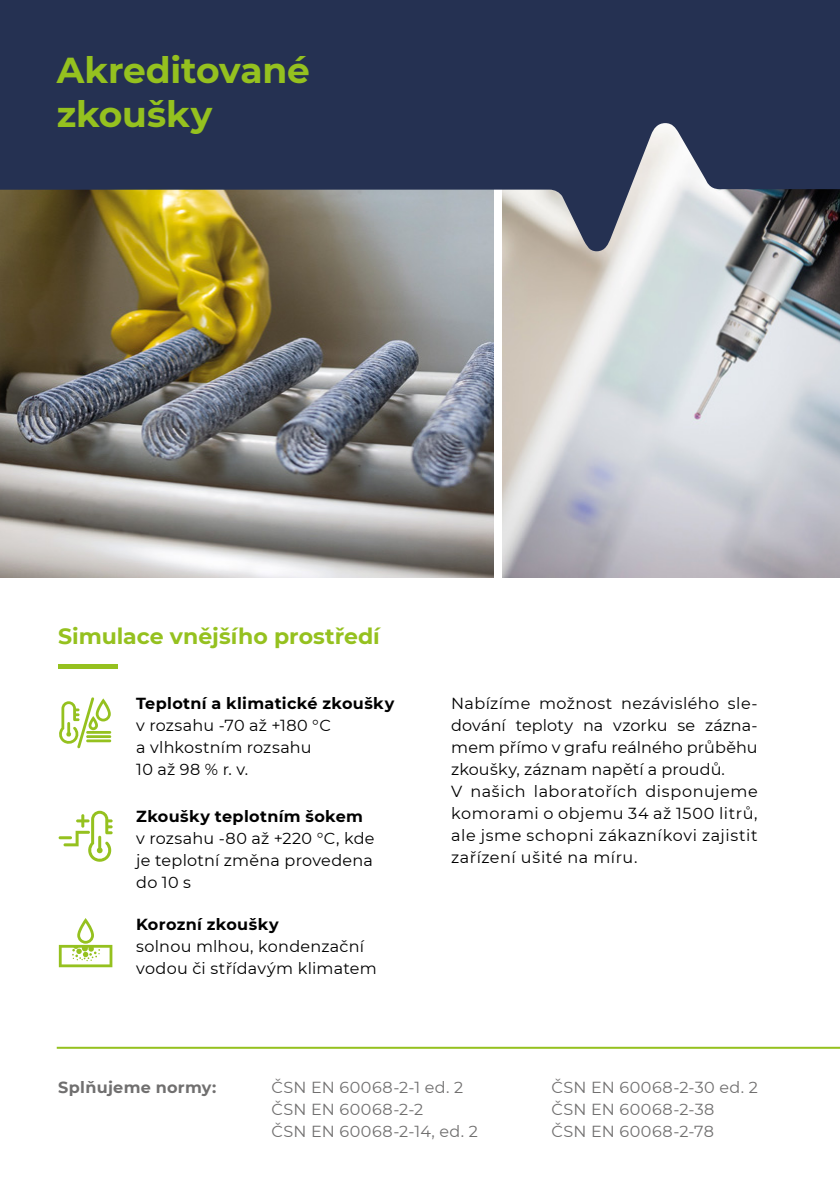
<style>
.page{position:relative;width:840px;height:1191px;background:#fff}
.page>*{position:absolute;margin:0;border:0;box-sizing:border-box;transform-origin:0 0}
.t1{font:700 36px/44px "Montserrat";letter-spacing:-.005em;color:#95c11f}
.t2{font:700 22px "Montserrat";color:#95c11f}
.t3{font:16px/22px "Montserrat";letter-spacing:.02em;color:#000}
.t4{font:16px/22px "Montserrat";letter-spacing:.035em;color:#706f6f}
.t5{font:700 16px "Montserrat";letter-spacing:.02em;color:#000}
.t6{font:700 16px "Montserrat";letter-spacing:.02em;color:#706f6f}
</style>
<div class="page">
<img style="left:0;top:251px;width:493px;height:326px">
<img style="left:502px;top:251px;width:337px;height:326px">
<svg style="left:0;top:0;width:839px;height:251px;background:#444c5e"></svg>
<svg style="left:59px;top:697px;width:52px;height:51px"></svg>
<svg style="left:59px;top:810px;width:54px;height:52px"></svg>
<svg style="left:59px;top:918px;width:53px;height:49px"></svg>
<div style="left:58px;top:664px;width:59px;height:5px;background:#95c11f"></div>
<hr style="left:57px;top:1046px;width:782px;height:2px;background:#95c11f">
<h1 class="t1" style="left:57px;top:46px;width:254px">Akreditované zkoušky</h1>
<h2 class="t2" style="left:58px;top:620px;width:323px">Simulace vnějšího prostředí</h2>
<p class="t5" style="left:136px;top:691px;width:259px">Teplotní a klimatické zkoušky</p>
<p class="t3" style="left:136px;top:713px;width:196px">v rozsahu -70 až +180 °C a vlhkostním rozsahu<br>10 až 98 % r. v.</p>
<p class="t5" style="left:136px;top:804px;width:228px">Zkoušky teplotním šokem</p>
<p class="t3" style="left:136px;top:826px;width:240px;text-align:justify">v rozsahu -80 až +220 °C, kde je teplotní změna provedena do 10 s</p>
<p class="t5" style="left:136px;top:913px;width:144px">Korozní zkoušky</p>
<p class="t3" style="left:136px;top:935px;width:242px">solnou mlhou, kondenzační vodou či střídavým klimatem</p>
<p class="t3" style="left:451px;top:692px;width:308px">Nabízíme možnost nezávislého sle&shy;dování teploty na vzorku se zázna&shy;mem přímo v grafu reálného průběhu zkoušky, záznam napětí a proudů.<br>V našich laboratořích disponujeme komorami o objemu 34 až 1500 litrů, ale jsme schopni zákazníkovi zajistit zařízení ušité na míru.</p>
<p class="t6" style="left:58px;top:1075px;width:159px">Splňujeme normy:</p>
<p class="t4" style="left:551px;top:1075px;width:208px">ČSN EN 60068-2-30 ed. 2<br>ČSN EN 60068-2-38<br>ČSN EN 60068-2-78</p>
<p class="t4" style="left:271px;top:1075px;width:208px">ČSN EN 60068-2-1 ed. 2<br>ČSN EN 60068-2-2<br>ČSN EN 60068-2-14, ed. 2</p>
</div>
